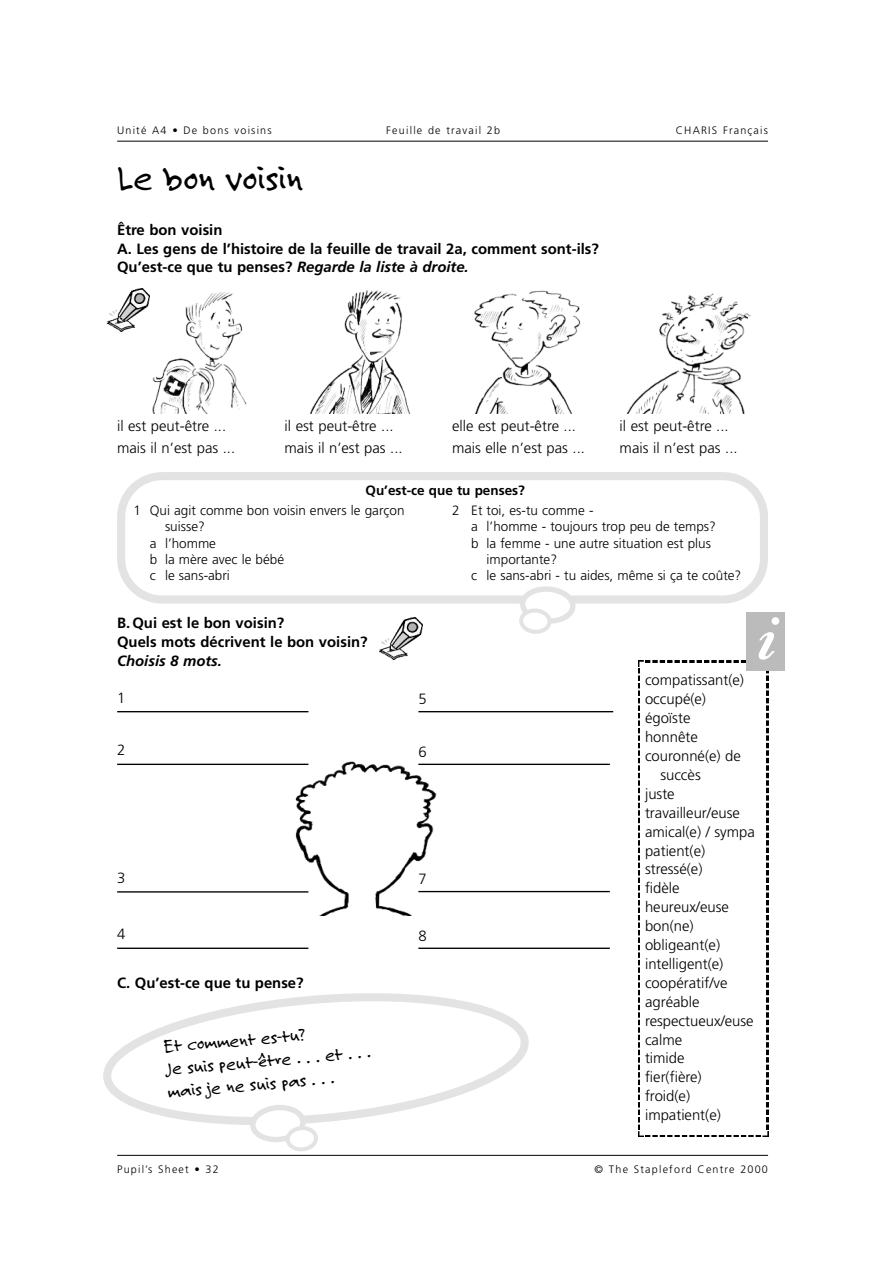
<style>
.page{position:relative;width:893px;height:1263px;background:#fff}
.page>*{position:absolute;margin:0;border:0;box-sizing:border-box;transform-origin:0 0}
.t1{font:italic 700 64.8px "Garamond";color:#fff}
.t2{font:37.8px "Felt Tip Roman";color:#000}
.t3{font:18.9px/22.6px "Felt Tip Roman";color:#000}
.t4{font:300 14.85px/21.6px "Frutiger";color:#000}
.t5{font:700 14.85px/18.9px "Frutiger";color:#000}
.t6{font:italic 700 14.85px "Frutiger";color:#000}
.t7{font:300 13.5px "Frutiger";color:#000}
.t8{font:700 13.5px "Frutiger";color:#000}
.t9{font:300 10.8px "Frutiger";letter-spacing:.11em;color:#000}
.s1{font-style:italic}
</style>
<div class="page">
<hr style="left:117px;top:141px;width:651px;height:1px;background:#000">
<hr style="left:117px;top:1155px;width:651px;height:1px;background:#000">
<img style="left:152px;top:292px;width:95px;height:122px">
<img style="left:310px;top:290px;width:101px;height:124px">
<img style="left:474px;top:290px;width:107px;height:124px">
<img style="left:626px;top:293px;width:125px;height:121px">
<svg style="left:638px;top:661px;width:6px;height:5px"></svg>
<img style="left:645px;top:661px;width:101px;height:1px">
<img style="left:766px;top:670px;width:2px;height:460px">
<svg style="left:760px;top:1131px;width:8px;height:6px"></svg>
<img style="left:643px;top:1135px;width:117px;height:2px">
<svg style="left:638px;top:1129px;width:5px;height:8px"></svg>
<img style="left:638px;top:666px;width:1px;height:463px">
<img style="left:262px;top:761px;width:199px;height:154px">
<hr style="left:117px;top:711px;width:191px;height:1px;background:#000">
<hr style="left:117px;top:764px;width:191px;height:1px;background:#000">
<hr style="left:117px;top:891px;width:191px;height:2px;background:#000">
<hr style="left:117px;top:948px;width:191px;height:1px;background:#000">
<hr style="left:418px;top:711px;width:195px;height:1px;background:#000">
<hr style="left:418px;top:764px;width:192px;height:1px;background:#000">
<hr style="left:418px;top:948px;width:192px;height:1px;background:#000">
<hr style="left:418px;top:891px;width:192px;height:1px;background:#000">
<svg style="left:103px;top:993px;width:426px;height:132px"></svg>
<svg style="left:246px;top:1101px;width:74px;height:51px"></svg>
<img style="left:106px;top:288px;width:44px;height:43px">
<img style="left:379px;top:617px;width:43px;height:43px">
<div style="left:746px;top:612px;width:39px;height:58px;background:#bbb"></div>
<div style="left:117px;top:472px;width:651px;height:132px;border:8px solid #999;border-radius:41px"></div>
<svg style="left:518px;top:586px;width:60px;height:48px"></svg>
<p class="t9" style="left:117px;top:126px;width:156px">Unité A4 • De bons voisins</p>
<p class="t9" style="left:386px;top:126px;width:115px">Feuille de travail 2b</p>
<p class="t9" style="left:675px;top:126px;width:94px">CHARIS Français</p>
<h2 class="t2" style="left:117px;top:154px;width:188px">Le bon voisin</h2>
<p class="t5" style="left:117px;top:221px;width:483px">Être bon voisin<br>A. Les gens de l’histoire de la feuille de travail 2a, comment sont-ils?<br>Qu’est-ce que tu penses? <span class="s1">Regarde la liste à droite.</span></p>
<p class="t4" style="left:117px;top:417px;width:119px">il est peut-être ... mais il n’est pas ...</p>
<p class="t4" style="left:284px;top:417px;width:119px">il est peut-être ... mais il n’est pas ...</p>
<p class="t4" style="left:452px;top:417px;width:134px">elle est peut-être ... mais elle n’est pas ...</p>
<p class="t4" style="left:619px;top:417px;width:119px">il est peut-être ... mais il n’est pas ...</p>
<p class="t8" style="left:365px;top:485px;width:161px">Qu’est-ce que tu penses?</p>
<p class="t7" style="left:134px;top:505px;width:272px">1 Qui agit comme bon voisin envers le garçon</p>
<p class="t7" style="left:165px;top:521px;width:41px">suisse?</p>
<p class="t7" style="left:150px;top:537px;width:68px">a l’homme</p>
<p class="t7" style="left:150px;top:554px;width:136px">b la mère avec le bébé</p>
<p class="t7" style="left:150px;top:570px;width:82px">c le sans-abri</p>
<p class="t7" style="left:452px;top:505px;width:143px">2 Et toi, es-tu comme -</p>
<p class="t7" style="left:471px;top:521px;width:246px">a l’homme - toujours trop peu de temps?</p>
<p class="t7" style="left:471px;top:537px;width:241px">b la femme - une autre situation est plus</p>
<p class="t7" style="left:486px;top:554px;width:72px">importante?</p>
<p class="t7" style="left:471px;top:570px;width:271px">c le sans-abri - tu aides, même si ça te coûte?</p>
<p class="t5" style="left:117px;top:615px;width:252px">B. Qui est le bon voisin?<br>Quels mots décrivent le bon voisin?</p>
<p class="t6" style="left:117px;top:655px;width:106px">Choisis 8 mots.</p>
<h1 class="t1" style="left:756px;top:616px;width:20px">i</h1>
<p class="t4" style="left:117px;top:688px;width:10px">1</p>
<p class="t4" style="left:117px;top:740px;width:10px">2</p>
<p class="t4" style="left:117px;top:868px;width:10px">3</p>
<p class="t4" style="left:117px;top:924px;width:10px">4</p>
<p class="t5" style="left:117px;top:974px;width:188px">C. Qu’est-ce que tu pense?</p>
<p class="t3" style="left:163px;top:1035px;width:207px;rotate:-5deg">Et comment es-tu?<br>Je suis peut-être . . . et . . . mais je ne suis pas . . .</p>
<p class="t4" style="left:418px;top:690px;width:10px">5</p>
<p class="t4" style="left:418px;top:742px;width:10px">6</p>
<p class="t4" style="left:418px;top:870px;width:10px">7</p>
<p class="t4" style="left:418px;top:926px;width:10px">8</p>
<p class="t4" style="left:645px;top:671px;width:100px">compatissant(e)</p>
<p class="t4" style="left:645px;top:690px;width:63px">occupé(e)</p>
<p class="t4" style="left:645px;top:708px;width:47px">égoïste</p>
<p class="t4" style="left:645px;top:727px;width:54px">honnête</p>
<p class="t4" style="left:645px;top:746px;width:97px">couronné(e) de</p>
<p class="t4" style="left:660px;top:765px;width:42px">succès</p>
<p class="t4" style="left:645px;top:784px;width:31px">juste</p>
<p class="t4" style="left:645px;top:803px;width:96px">travailleur/euse</p>
<p class="t4" style="left:645px;top:822px;width:111px">amical(e) / sympa</p>
<p class="t4" style="left:645px;top:841px;width:62px">patient(e)</p>
<p class="t4" style="left:645px;top:860px;width:59px">stressé(e)</p>
<p class="t4" style="left:645px;top:878px;width:36px">fidèle</p>
<p class="t4" style="left:645px;top:897px;width:85px">heureux/euse</p>
<p class="t4" style="left:645px;top:916px;width:50px">bon(ne)</p>
<p class="t4" style="left:645px;top:935px;width:77px">obligeant(e)</p>
<p class="t4" style="left:645px;top:954px;width:80px">intelligent(e)</p>
<p class="t4" style="left:645px;top:973px;width:84px">coopératif/ve</p>
<p class="t4" style="left:645px;top:992px;width:56px">agréable</p>
<p class="t4" style="left:645px;top:1011px;width:110px">respectueux/euse</p>
<p class="t4" style="left:645px;top:1030px;width:39px">calme</p>
<p class="t4" style="left:645px;top:1049px;width:41px">timide</p>
<p class="t4" style="left:645px;top:1067px;width:58px">fier(fière)</p>
<p class="t4" style="left:645px;top:1086px;width:47px">froid(e)</p>
<p class="t4" style="left:645px;top:1105px;width:77px">impatient(e)</p>
<p class="t9" style="left:117px;top:1165px;width:103px">Pupil’s Sheet • 32</p>
<p class="t9" style="left:594px;top:1165px;width:175px">© The Stapleford Centre 2000</p>
</div>
